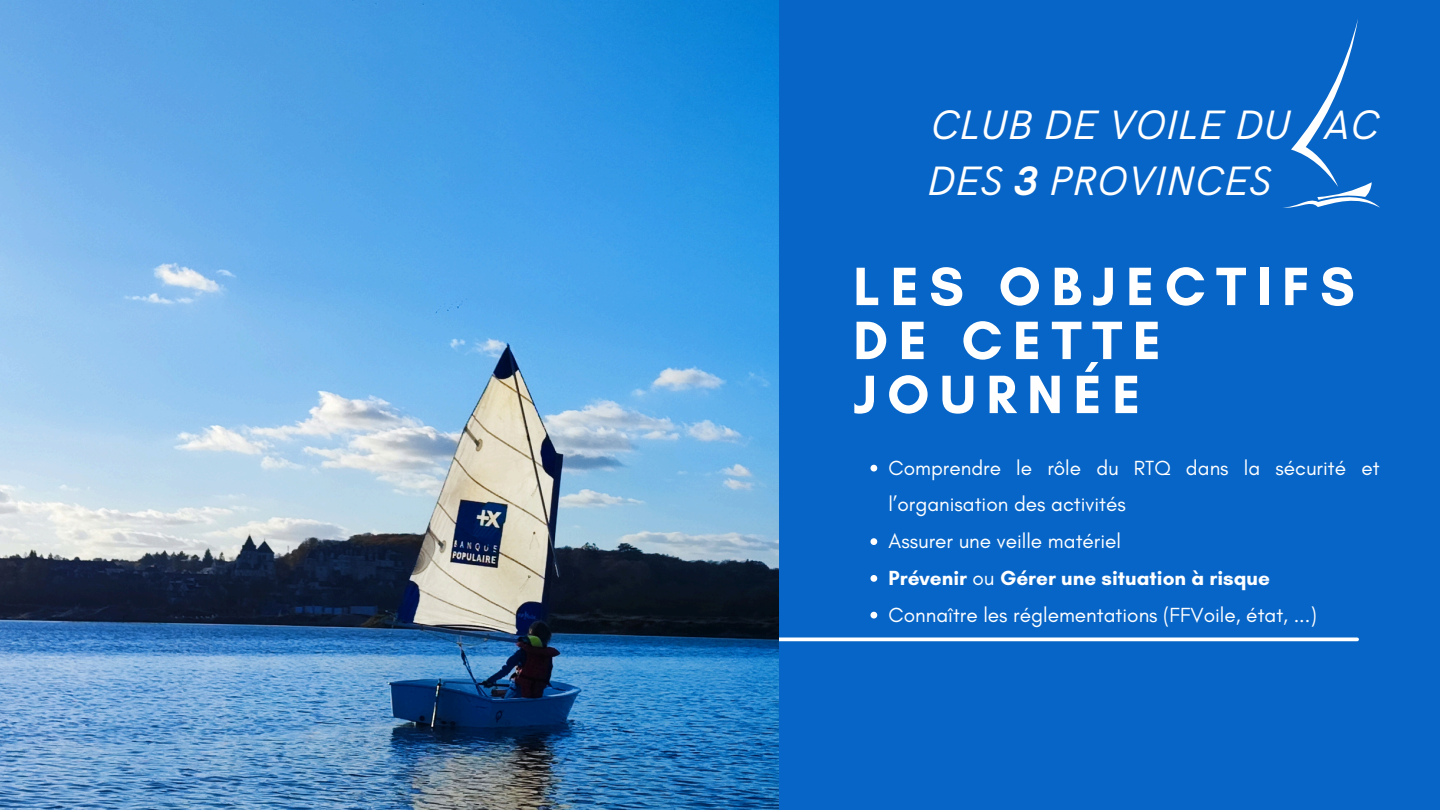
<style>
.page{position:relative;width:1440px;height:810px;background:#fff}
.page>*{position:absolute;margin:0;border:0;box-sizing:border-box;transform-origin:0 0}
.t1{font:700 55px/54px "Glacial Indifference";letter-spacing:.19em;color:#fff}
.t2{font:italic 41.2px/56.4px "HK Grotesk";color:#fff}
.t3{font:20.8px/36.8px "Glacial Indifference";color:#fff}
.s1{font-weight:700}
</style>
<div class="page">
<div style="left:779px;top:0;width:661px;height:810px;background:#0765c7"></div>
<hr style="left:2px;top:638px;width:1355px;height:3px;background:#fff">
<svg style="left:1283px;top:19px;width:97px;height:189px"></svg>
<img style="left:0;top:0;width:779px;height:810px">
<svg style="left:871px;top:465px;width:6px;height:7px"></svg>
<svg style="left:871px;top:538px;width:6px;height:7px"></svg>
<svg style="left:871px;top:575px;width:6px;height:7px"></svg>
<svg style="left:871px;top:612px;width:6px;height:7px"></svg>
<h2 class="t2" style="left:927px;top:98px;width:454px">CLUB DE VOILE DU AC<br>DES <span class="s1">3</span> PROVINCES</h2>
<h1 class="t1" style="left:853px;top:259px;width:503px">LES OBJECTIFS<br>DE CETTE<br>JOURNÉE</h1>
<p class="t3" style="left:889px;top:449px;width:492px">Comprendre le rôle du RTQ dans la sécurité et l’organisation des activités<br>Assurer une veille matériel<br><span class="s1">Prévenir</span> ou <span class="s1">Gérer une situation à risque<br></span>Connaître les réglementations (FFVoile, état, ...)</p>
</div>
